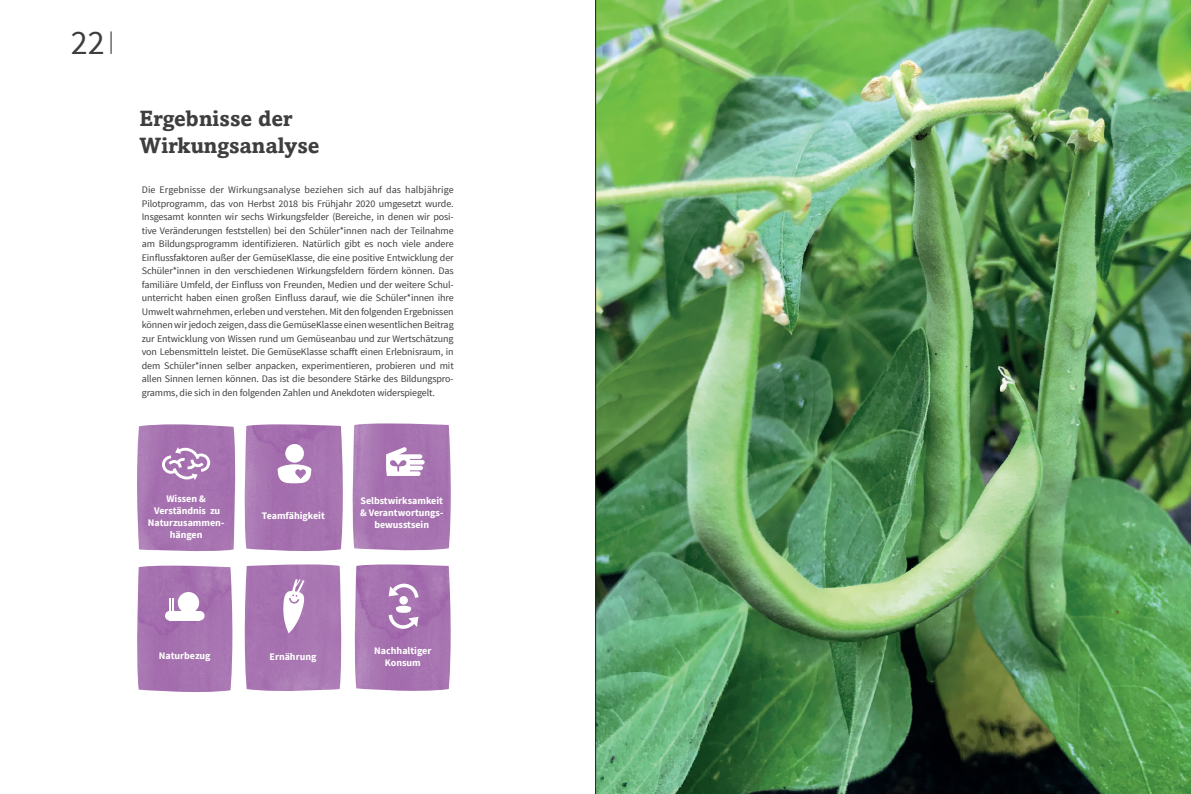
<style>
.page{position:relative;width:1191px;height:794px;background:#fff}
.page>*{position:absolute;margin:0;border:0;box-sizing:border-box;transform-origin:0 0}
.t1{font:34px "Source Sans Pro";color:#3e3e3f}
.Headline{font:700 22px "Amasis MT Pro";color:#3e3e3f}
.Fließtext_eingerückt{font:10px/13.5px "Source Sans Pro";letter-spacing:-.01em;color:#3e3e3f;text-align:justify}
.Inhaltverzeichnis{font:700 10px/12px "Source Sans Pro";color:#fff}
</style>
<div class="page">
<img style="left:596px;top:0;width:595px;height:794px">
<svg style="left:111px;top:31px;width:1px;height:23px"></svg>
<img style="left:352px;top:423px;width:99px;height:128px">
<img style="left:244px;top:424px;width:99px;height:127px">
<img style="left:137px;top:424px;width:99px;height:127px">
<svg style="left:161px;top:446px;width:51px;height:35px"></svg>
<svg style="left:386px;top:447px;width:38px;height:29px"></svg>
<svg style="left:278px;top:444px;width:33px;height:39px"></svg>
<img style="left:354px;top:564px;width:97px;height:127px">
<img style="left:244px;top:564px;width:98px;height:127px">
<img style="left:137px;top:565px;width:96px;height:127px">
<div style="left:178px;top:592px;width:21px;height:21px;background:#fff;border-radius:50%"></div>
<div style="left:195px;top:611px;width:10px;height:9px;background:#fff;border-radius:50%"></div>
<div style="left:165px;top:611px;width:9px;height:9px;background:#fff;border-radius:50%"></div>
<div style="left:170px;top:611px;width:30px;height:9px;background:#fff"></div>
<svg style="left:169px;top:598px;width:5px;height:13px"></svg>
<svg style="left:388px;top:583px;width:30px;height:15px"></svg>
<svg style="left:388px;top:605px;width:30px;height:24px"></svg>
<div style="left:399px;top:596px;width:9px;height:8px;background:#fff;border-radius:50%"></div>
<svg style="left:281px;top:579px;width:24px;height:54px"></svg>
<hr style="left:595px;top:0;width:1px;height:794px;background:#231f20">
<h1 class="t1" style="left:71px;top:21px;width:35px">22</h1>
<p class="Headline" style="left:140px;top:105px;width:154px">Ergebnisse der</p>
<p class="Headline" style="left:140px;top:132px;width:181px">Wirkungsanalyse</p>
<p class="Fließtext_eingerückt" style="left:142px;top:183px;width:313px">Die Ergebnisse der Wirkungsanalyse beziehen sich auf das halbjährige Pilotprogramm, das von Herbst 2018 bis Frühjahr 2020 umgesetzt wurde.<br>Insgesamt konnten wir sechs Wirkungsfelder (Bereiche, in denen wir posi&shy;tive Veränderungen feststellen) bei den Schüler*innen nach der Teilnahme am Bildungsprogramm identifizieren. Natürlich gibt es noch viele andere Einflussfaktoren außer der GemüseKlasse, die eine positive Entwicklung der Schüler*innen in den verschiedenen Wirkungsfeldern fördern können. Das familiäre Umfeld, der Einfluss von Freunden, Medien und der weitere Schul&shy;unterricht haben einen großen Einfluss darauf, wie die Schüler*innen ihre Umwelt wahrnehmen, erleben und verstehen. Mit den folgenden Ergebnissen können wir jedoch zeigen, dass die GemüseKlasse einen wesentlichen Beitrag zur Entwicklung von Wissen rund um Gemüseanbau und zur Wertschätzung von Lebensmitteln leistet. Die GemüseKlasse schafft einen Erlebnisraum, in dem Schüler*innen selber anpacken, experimentieren, probieren und mit allen Sinnen lernen können. Das ist die besondere Stärke des Bildungspro&shy;gramms, die sich in den folgenden Zahlen und Anekdoten widerspiegelt.</p>
<p class="Inhaltverzeichnis" style="left:166px;top:492px;width:41px">Wissen &amp;</p>
<p class="Inhaltverzeichnis" style="left:154px;top:504px;width:68px">Verständnis zu</p>
<p class="Inhaltverzeichnis" style="left:148px;top:516px;width:78px">Naturzusammen-</p>
<p class="Inhaltverzeichnis" style="left:170px;top:528px;width:34px">hängen</p>
<p class="Inhaltverzeichnis" style="left:262px;top:510px;width:64px">Teamfähigkeit</p>
<p class="Inhaltverzeichnis" style="left:360px;top:495px;width:85px">Selbstwirksamkeit &amp; Verantwortungs-</p>
<p class="Inhaltverzeichnis" style="left:374px;top:519px;width:56px">bewusstsein</p>
<p class="Inhaltverzeichnis" style="left:159px;top:649px;width:53px">Naturbezug</p>
<p class="Inhaltverzeichnis" style="left:269px;top:651px;width:48px">Ernährung</p>
<p class="Inhaltverzeichnis" style="left:374px;top:644px;width:59px">Nachhaltiger</p>
<p class="Inhaltverzeichnis" style="left:385px;top:656px;width:37px">Konsum</p>
</div>
